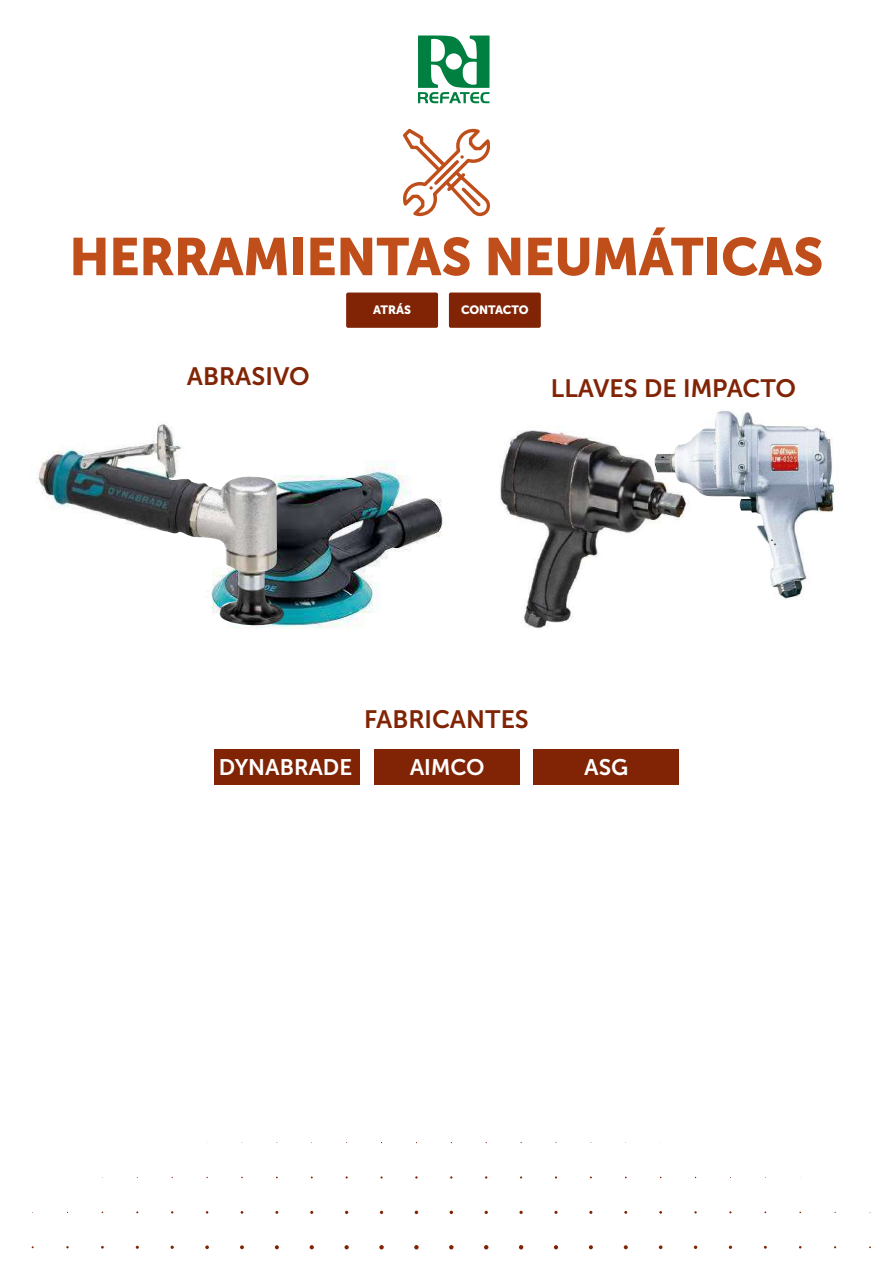
<style>
.page{position:relative;width:893px;height:1263px;background:#fff}
.page>*{position:absolute;margin:0;border:0;box-sizing:border-box;transform-origin:0 0}
.t1{font:52.5px "Museo Sans Cyrl 900";color:#bf4e1b}
.t2{font:25.05px "Museo Sans Cyrl 700";color:#802405}
.t3{font:22.5px "Museo Sans Cyrl 700";color:#fff}
.t4{font:12px "Museo Sans Cyrl 900";color:#fff}
</style>
<div class="page">
<img style="left:292px;top:464px;width:151px;height:165px">
<svg style="left:418px;top:35px;width:72px;height:68px"></svg>
<svg style="left:403px;top:128px;width:87px;height:88px"></svg>
<div style="left:449px;top:293px;width:92px;height:35px;background:#802405;border-radius:2px"></div>
<div style="left:346px;top:293px;width:92px;height:35px;background:#802405;border-radius:2px"></div>
<div style="left:214px;top:749px;width:146px;height:36px;background:#802405"></div>
<div style="left:374px;top:749px;width:146px;height:36px;background:#802405"></div>
<div style="left:533px;top:749px;width:146px;height:36px;background:#802405"></div>
<img style="left:500px;top:429px;width:154px;height:200px">
<svg style="left:729px;top:1245px;width:3px;height:4px"></svg>
<svg style="left:694px;top:1245px;width:3px;height:4px"></svg>
<svg style="left:659px;top:1245px;width:3px;height:4px"></svg>
<svg style="left:624px;top:1245px;width:4px;height:4px"></svg>
<svg style="left:589px;top:1245px;width:4px;height:4px"></svg>
<svg style="left:554px;top:1245px;width:4px;height:4px"></svg>
<svg style="left:519px;top:1245px;width:4px;height:4px"></svg>
<svg style="left:484px;top:1245px;width:4px;height:4px"></svg>
<svg style="left:449px;top:1245px;width:5px;height:4px"></svg>
<svg style="left:414px;top:1245px;width:5px;height:4px"></svg>
<svg style="left:379px;top:1245px;width:5px;height:4px"></svg>
<svg style="left:344px;top:1245px;width:5px;height:4px"></svg>
<svg style="left:310px;top:1245px;width:4px;height:4px"></svg>
<svg style="left:275px;top:1245px;width:4px;height:4px"></svg>
<svg style="left:240px;top:1245px;width:4px;height:4px"></svg>
<svg style="left:205px;top:1245px;width:4px;height:4px"></svg>
<svg style="left:554px;top:1211px;width:4px;height:3px"></svg>
<svg style="left:519px;top:1211px;width:4px;height:3px"></svg>
<svg style="left:450px;top:1210px;width:3px;height:4px"></svg>
<svg style="left:415px;top:1210px;width:3px;height:4px"></svg>
<img style="left:654px;top:410px;width:182px;height:190px">
<img style="left:36px;top:424px;width:256px;height:205px">
<h1 class="t1" style="left:70px;top:227px;width:755px">HERRAMIENTAS NEUMÁTICAS</h1>
<p class="t4" style="left:373px;top:303px;width:39px">ATRÁS</p>
<p class="t4" style="left:461px;top:303px;width:69px">CONTACTO</p>
<p class="t2" style="left:187px;top:363px;width:124px">ABRASIVO</p>
<p class="t2" style="left:551px;top:374px;width:247px">LLAVES DE IMPACTO</p>
<p class="t2" style="left:364px;top:705px;width:166px">FABRICANTES</p>
<p class="t3" style="left:219px;top:755px;width:135px">DYNABRADE</p>
<p class="t3" style="left:410px;top:755px;width:76px">AIMCO</p>
<p class="t3" style="left:584px;top:755px;width:46px">ASG</p>
</div>
